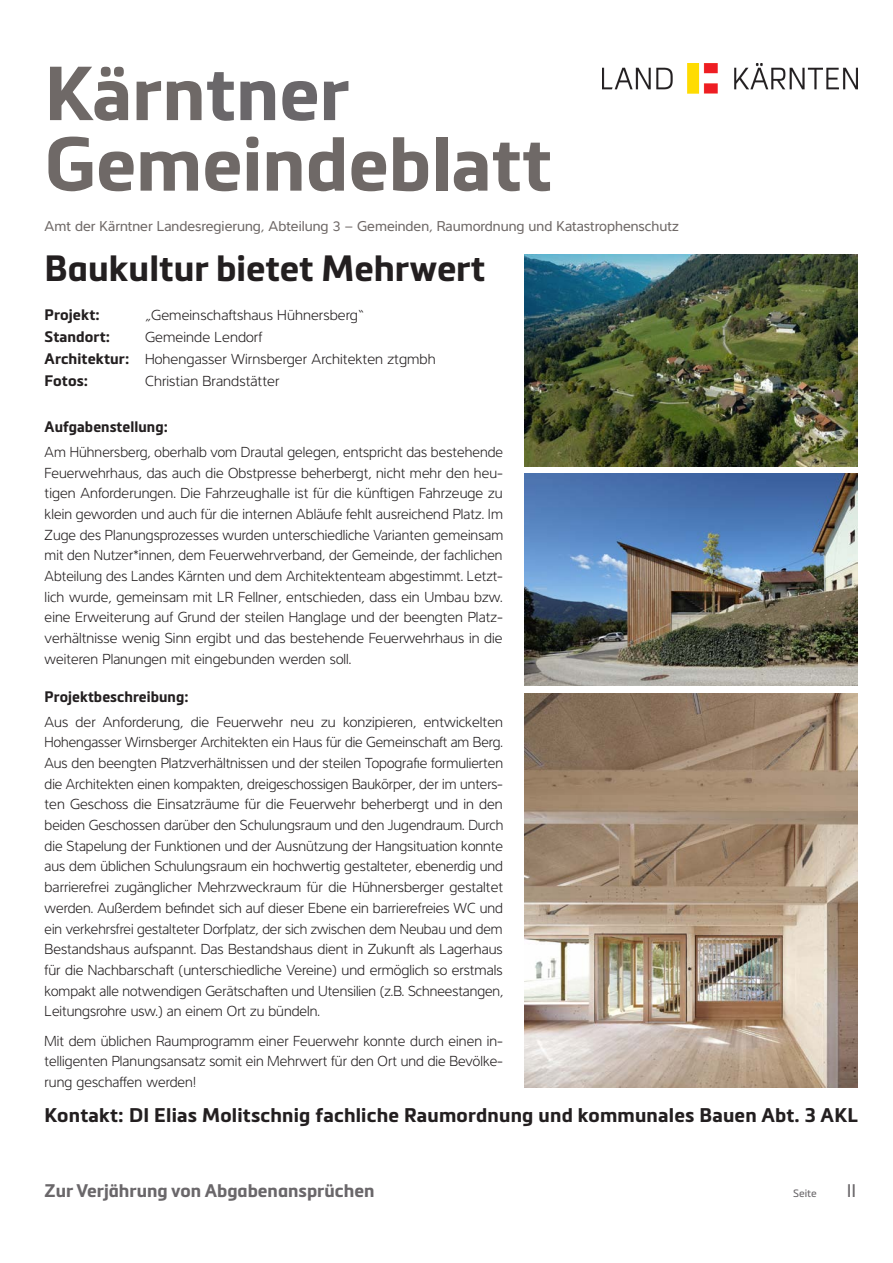
<style>
.page{position:relative;width:893px;height:1263px;background:#fff}
.page>*{position:absolute;margin:0;border:0;box-sizing:border-box;transform-origin:0 0}
.t1{font:700 75.15px "Metronic Land Kaernten";color:#6f6967}
.t2{font:700 36px "Metronic W01";color:#231f20}
.t3{font:700 19.5px "Metronic Land Kaernten";letter-spacing:.01em;color:#231f20}
.t4{font:700 18px "Metronic W01";color:#6a676a}
.t5{font:18px "Metronic Land Kaernten";color:#6a676a}
.t6{font:300 15px/20.7px "Interval Pro";letter-spacing:.005em;color:#231f20;text-align:justify}
.t7{font:300 15px/20.7px "Interval Pro";letter-spacing:.005em;color:#231f20;text-align:justify;scale:.96 1}
.t8{font:700 15px "Metronic Land Kaernten";letter-spacing:.005em;color:#231f20}
.t9{font:14.7px "Interval Pro";color:#6f6967}
.t10{font:10.5px "Metronic Land Kaernten";color:#6a676a}
.s1{color:#6a676a}
.s2{font-family:"Metronic Land Kaernten";font-weight:700}
</style>
<div class="page">
<img style="left:602px;top:64px;width:255px;height:29px">
<img style="left:524px;top:473px;width:333px;height:213px">
<img style="left:524px;top:693px;width:333px;height:395px">
<img style="left:524px;top:254px;width:333px;height:213px">
<hr style="left:0;top:631px;width:1px;height:632px;background:#009e4b">
<p class="t1" style="left:45px;top:46px;width:307px">Kärn<span class="s1">tner</span></p>
<p class="t1" style="left:45px;top:116px;width:509px">Gemeindeblatt</p>
<p class="t9" style="left:45px;top:215px;width:636px">Amt der Kärntner Landesregierung, Abteilung 3 – Gemeinden, Raumordnung und Katastrophenschutz</p>
<p class="t2" style="left:45px;top:247px;width:442px">Baukultur bietet Mehrwert</p>
<p class="t8" style="left:45px;top:305px;width:57px">Projekt:</p>
<p class="t6" style="left:145px;top:303px;width:220px">„Gemeinschaftshaus Hühnersberg“</p>
<p class="t8" style="left:45px;top:327px;width:67px">Standort:</p>
<p class="t6" style="left:145px;top:325px;width:119px">Gemeinde Lendorf</p>
<p class="t6" style="left:45px;top:348px;width:393px"><span class="s2">Architektur:</span> Hohengasser Wirnsberger Architekten ztgmbh</p>
<p class="t8" style="left:45px;top:372px;width:45px">Fotos:</p>
<p class="t6" style="left:145px;top:370px;width:136px">Christian Brandstätter</p>
<p class="t8" style="left:45px;top:417px;width:125px">Aufgabenstellung:</p>
<p class="t7" style="left:45px;top:440px;width:479px">Am Hühnersberg, oberhalb vom Drautal gelegen, entspricht das bestehende Feuerwehrhaus, das auch die Obstpresse beherbergt, nicht mehr den heu&shy;tigen Anforderungen. Die Fahrzeughalle ist für die künftigen Fahrzeuge zu klein geworden und auch für die internen Abläufe fehlt ausreichend Platz. Im Zuge des Planungsprozesses wurden unterschiedliche Varianten gemeinsam mit den Nutzer*innen, dem Feuerwehrverband, der Gemeinde, der fachlichen Abteilung des Landes Kärnten und dem Architektenteam abgestimmt. Letzt&shy;lich wurde, gemeinsam mit LR Fellner, entschieden, dass ein Umbau bzw. eine Erweiterung auf Grund der steilen Hanglage und der beengten Platz&shy;verhältnisse wenig Sinn ergibt und das bestehende Feuerwehrhaus in die weiteren Planungen mit eingebunden werden soll.</p>
<p class="t8" style="left:45px;top:687px;width:145px">Projektbeschreibung:</p>
<p class="t6" style="left:45px;top:710px;width:460px">Aus der Anforderung, die Feuerwehr neu zu konzipieren, entwickelten Hohengasser Wirnsberger Architekten ein Haus für die Gemeinschaft am Berg.<br>Aus den beengten Platzverhältnissen und der steilen Topografie formulierten die Architekten einen kompakten, dreigeschossigen Baukörper, der im unters&shy;ten Geschoss die Einsatzräume für die Feuerwehr beherbergt und in den beiden Geschossen darüber den Schulungsraum und den Jugendraum. Durch die Stapelung der Funktionen und der Ausnützung der Hangsituation konnte aus dem üblichen Schulungsraum ein hochwertig gestalteter, ebenerdig und barrierefrei zugänglicher Mehrzweckraum für die Hühnersberger gestaltet werden. Außerdem befindet sich auf dieser Ebene ein barrierefreies WC und ein verkehrsfrei gestalteter Dorfplatz, der sich zwischen dem Neubau und dem Bestandshaus aufspannt. Das Bestandshaus dient in Zukunft als Lagerhaus für die Nachbarschaft (unterschiedliche Vereine) und ermöglich so erstmals kompakt alle notwendigen Gerätschaften und Utensilien (z.B. Schneestangen, Leitungsrohre usw.) an einem Ort zu bündeln.</p>
<p class="t6" style="left:45px;top:1029px;width:460px">Mit dem üblichen Raumprogramm einer Feuerwehr konnte durch einen in&shy;telligenten Planungsansatz somit ein Mehrwert für den Ort und die Bevölke&shy;rung geschaffen werden!</p>
<p class="t3" style="left:45px;top:1103px;width:815px">Kontakt: DI Elias Molitschnig fachliche Raumordnung und kommunales Bauen Abt. 3 AKL</p>
<p class="t4" style="left:45px;top:1179px;width:331px">Zur Verjährung von Abgabenansprüchen</p>
<p class="t10" style="left:793px;top:1185px;width:25px">Seite</p>
<p class="t5" style="left:847px;top:1177px;width:11px">II</p>
</div>
